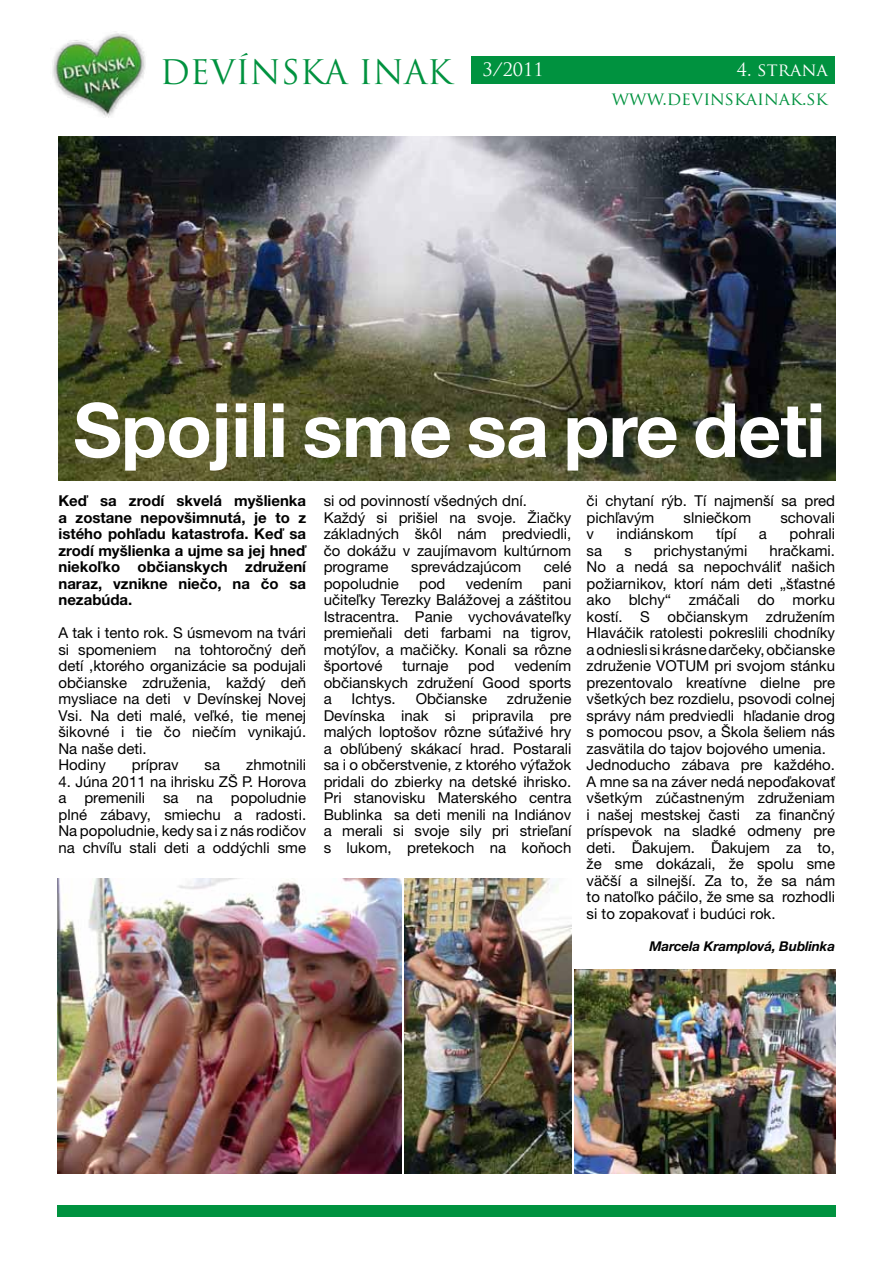
<style>
.page{position:relative;width:893px;height:1263px;background:#fff}
.page>*{position:absolute;margin:0;border:0;box-sizing:border-box;transform-origin:0 0}
.t1{font:700 75px "Helvetica Neue CE";letter-spacing:-.01em;color:#fff}
.t2{font:33px "Trajan Pro";color:#00923f}
.t3{font:18px "Trajan Pro";color:#00923f}
.t4{font:18px "Trajan Pro";color:#fff}
.t5{font:15px/16.5px "Helvetica Neue CE";color:#000}
.t6{font:700 15px/16.5px "Helvetica Neue CE";color:#000;text-align:justify}
.t7{font:italic 700 13.5px "Helvetica Neue CE";letter-spacing:-.01em;color:#000}
</style>
<div class="page">
<img style="left:52px;top:31px;width:94px;height:87px">
<div style="left:471px;top:57px;width:364px;height:27px;background:#00923f"></div>
<div style="left:57px;top:1205px;width:779px;height:12px;background:#00923f"></div>
<img style="left:405px;top:878px;width:167px;height:296px">
<img style="left:575px;top:969px;width:261px;height:205px">
<img style="left:57px;top:878px;width:345px;height:296px">
<img style="left:58px;top:136px;width:778px;height:345px">
<h2 class="t2" style="left:160px;top:51px;width:385px">DEVÍNSKA INAK <sup>3/2011</sup></h2>
<p class="t4" style="left:737px;top:58px;width:92px">4. strana</p>
<p class="t3" style="left:612px;top:87px;width:217px">www.devinskainak.sk</p>
<h1 class="t1" style="left:73px;top:388px;width:754px">Spojili sme sa pre deti</h1>
<p class="t6" style="left:58px;top:493px;width:249px">Keď sa zrodí skvelá myšlienka a zostane nepovšimnutá, je to z istého pohľadu katastrofa. Keď sa zrodí myšlienka a ujme sa jej hneď niekoľko občianskych združení naraz, vznikne niečo, na čo sa nezabúda.</p>
<p class="t5" style="left:58px;top:624px;width:249px">A tak i tento rok. S úsmevom na tvári si spomeniem na tohtoročný deň detí ,ktorého organizácie sa podujali občianske združenia, každý deň mysliace na deti v Devínskej Novej<br>Vsi. Na deti malé, veľké, tie menej šikovné i tie čo niečím vynikajú.<br>Na naše deti.<br>Hodiny</p>
<p class="t5" style="left:132px;top:756px;width:48px">príprav</p>
<p class="t5" style="left:205px;top:756px;width:17px">sa</p>
<p class="t5" style="left:246px;top:756px;width:61px">zhmotnili</p>
<p class="t5" style="left:58px;top:773px;width:249px;text-align:justify">4. Júna 2011 na ihrisku ZŠ P. Horova a premenili sa na popoludnie plné zábavy, smiechu a radosti.<br>Na popoludnie, kedy sa i z nás rodičov na chvíľu stali deti a oddýchli sme</p>
<p class="t5" style="left:324px;top:493px;width:249px">si od povinností všedných dní.<br>Každý si prišiel na svoje. Žiačky základných škôl nám predviedli, čo dokážu v zaujímavom kultúrnom programe</p>
<p class="t5" style="left:411px;top:559px;width:112px">sprevádzajúcom</p>
<p class="t5" style="left:544px;top:559px;width:29px">celé</p>
<p class="t5" style="left:324px;top:575px;width:249px;text-align:justify;text-indent:219px">pani učiteľky Terezky Balážovej a záštitou Istracentra. Panie vychovávateľky premieňali deti farbami na tigrov, motýľov, a mačičky. Konali sa rôzne športové</p>
<p class="t5" style="left:324px;top:575px;width:77px">popoludnie</p>
<p class="t5" style="left:419px;top:575px;width:28px">pod</p>
<p class="t5" style="left:466px;top:575px;width:58px">vedením</p>
<p class="t5" style="left:324px;top:658px;width:249px;text-align:justify;text-indent:191px">vedením občianskych združení Good sports a</p>
<p class="t5" style="left:402px;top:658px;width:48px">turnaje</p>
<p class="t5" style="left:468px;top:658px;width:28px">pod</p>
<p class="t5" style="left:352px;top:691px;width:46px">Ichtys.</p>
<p class="t5" style="left:416px;top:691px;width:73px">Občianske</p>
<p class="t5" style="left:324px;top:691px;width:249px;text-align:justify;text-indent:183px">združenie Devínska inak si pripravila pre malých loptošov rôzne súťaživé hry a obľúbený skákací hrad. Postarali sa i o občerstvenie, z ktorého výťažok pridali do zbierky na detské ihrisko.<br>Pri stanovisku Materského centra Bublinka sa deti menili na Indiánov a merali si svoje sily pri strieľaní s lukom, pretekoch na koňoch</p>
<p class="t5" style="left:587px;top:493px;width:250px">či chytaní rýb. Tí najmenší sa pred pichľavým</p>
<p class="t5" style="left:683px;top:509px;width:69px">slniečkom</p>
<p class="t5" style="left:780px;top:509px;width:56px">schovali</p>
<p class="t5" style="left:587px;top:526px;width:9px">v</p>
<p class="t5" style="left:617px;top:526px;width:78px">indiánskom</p>
<p class="t5" style="left:716px;top:526px;width:22px">típí</p>
<p class="t5" style="left:759px;top:526px;width:10px">a</p>
<p class="t5" style="left:789px;top:526px;width:47px">pohrali</p>
<p class="t5" style="left:587px;top:542px;width:17px">sa</p>
<p class="t5" style="left:624px;top:542px;width:9px">s</p>
<p class="t5" style="left:654px;top:542px;width:95px">prichystanými</p>
<p class="t5" style="left:587px;top:542px;width:250px;text-indent:183px">hračkami.<br>No a nedá sa nepochváliť našich požiarnikov, ktorí nám deti „šťastné ako blchy“ zmáčali do morku kostí. S občianskym združením<br>Hlaváčik ratolesti pokreslili chodníky a odniesli si krásne darčeky, občianske združenie VOTUM pri svojom stánku prezentovalo kreatívne dielne pre všetkých bez rozdielu, psovodi colnej správy nám predviedli hľadanie drog s pomocou psov, a Škola šeliem nás zasvätila do tajov bojového umenia.<br>Jednoducho zábava pre každého.<br>A mne sa na záver nedá nepoďakovať všetkým zúčastneným združeniam i našej mestskej časti za finančný príspevok na sladké odmeny pre deti. Ďakujem. Ďakujem za to, že sme dokázali, že spolu sme väčší a silnejší. Za to, že sa nám to natoľko páčilo, že sme sa rozhodli si to zopakovať i budúci rok.</p>
<p class="t7" style="left:649px;top:939px;width:187px">Marcela Kramplová, Bublinka</p>
</div>
